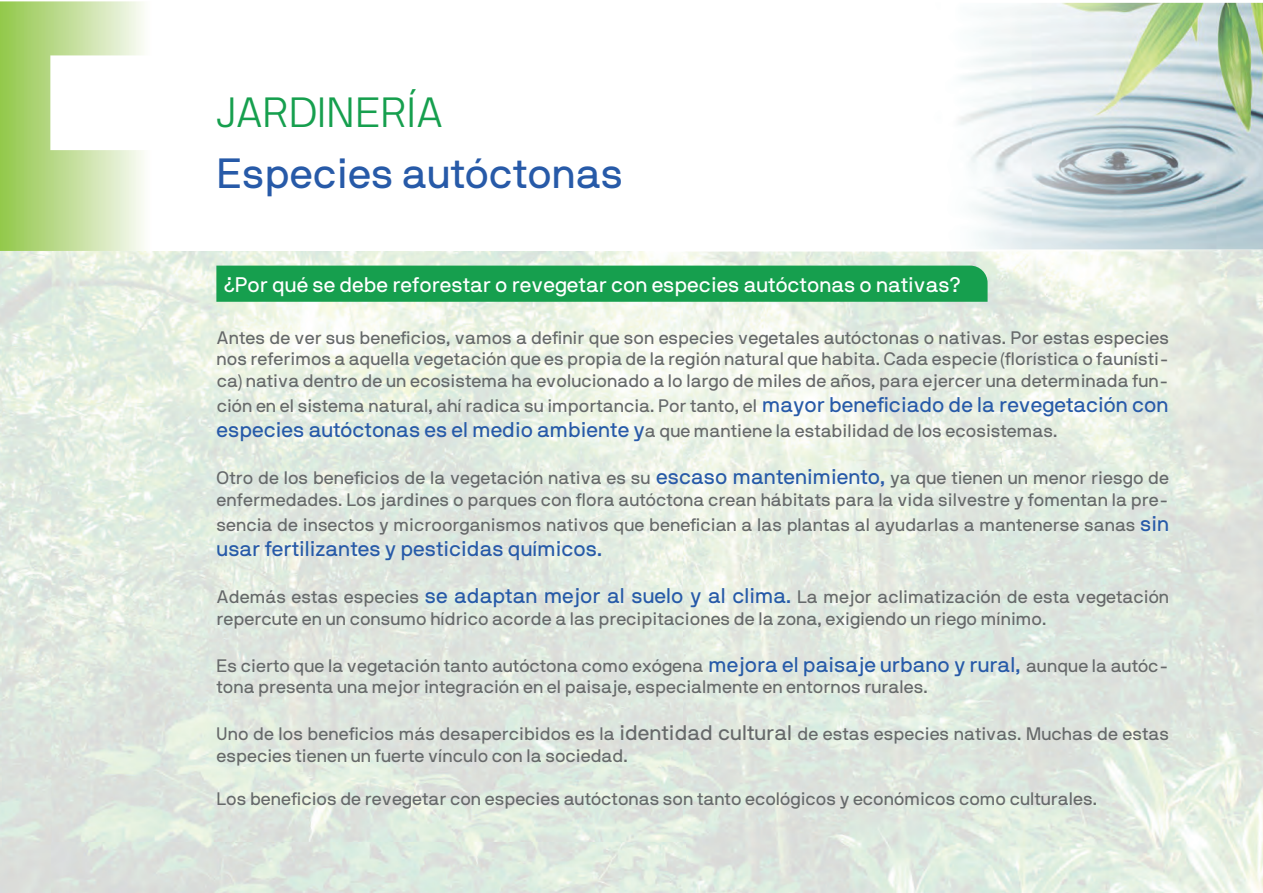
<style>
.page{position:relative;width:1263px;height:893px;background:#fff}
.page>*{position:absolute;margin:0;border:0;box-sizing:border-box;transform-origin:0 0}
.t1{font:42px "NB International Pro";color:#275aa8}
.t2{font:300 42px "NB International Pro";color:#169f4e}
.t3{font:21.15px "NB International Pro";color:#275aa8}
.t4{font:21px "NB International Pro";color:#fff}
.t5{font:18px/21.6px "NB International Pro";color:#66696a}
.s1{font-size:21.15px;color:#275aa8}
.s2{font-size:21px}
</style>
<div class="page">
<img style="left:0;top:251px;width:52px;height:642px">
<img style="left:52px;top:251px;width:632px;height:591px">
<img style="left:684px;top:252px;width:579px;height:641px">
<img style="left:665px;top:2px;width:598px;height:250px">
<div style="left:216px;top:266px;width:771px;height:36px;background:#169f4e"></div>
<div style="left:0;top:1px;width:817px;height:249px;background:#fff"></div>
<svg style="left:0;top:1px;width:144px;height:250px"></svg>
<svg style="left:63px;top:70px;width:21px;height:39px"></svg>
<svg style="left:121px;top:97px;width:23px;height:12px"></svg>
<h1 class="t2" style="left:217px;top:89px;width:228px">JARDINERÍA</h1>
<h1 class="t1" style="left:217px;top:150px;width:408px">Especies autóctonas</h1>
<p class="t4" style="left:224px;top:273px;width:738px">¿Por qué se debe reforestar o revegetar con especies autóctonas o nativas?</p>
<p class="t5" style="left:217px;top:327px;width:954px;text-align:justify">Antes de ver sus beneficios, vamos a definir que son especies vegetales autóctonas o nativas. Por estas especies nos referimos a aquella vegetación que es propia de la región natural que habita. Cada especie (florística o faunísti&shy;ca) nativa dentro de un ecosistema ha evolucionado a lo largo de miles de años, para ejercer una determinada fun-</p>
<p class="t5" style="left:217px;top:393px;width:953px;line-height:25.2px">ción en el sistema natural, ahí radica su importancia. Por tanto, el <span class="s1">mayor beneficiado de la revegetación con especies autóctonas es el medio ambiente y</span>a que mantiene la estabilidad de los ecosistemas.</p>
<p class="t5" style="left:217px;top:467px;width:954px">Otro de los beneficios de la vegetación nativa es su <span class="s1">escaso mantenimiento,</span> ya que tienen un menor riesgo de enfermedades. Los jardines o parques con flora autóctona crean hábitats para la vida silvestre y fomentan la pre-</p>
<p class="t5" style="left:216px;top:514px;width:954px">sencia de insectos y microorganismos nativos que benefician a las plantas al ayudarlas a mantenerse sanas <span class="s1">sin</span></p>
<p class="t3" style="left:217px;top:537px;width:387px">usar fertilizantes y pesticidas químicos.</p>
<p class="t5" style="left:217px;top:586px;width:954px">Además estas especies <span class="s1">se adaptan mejor al suelo y al clima.</span> La mejor aclimatización de esta vegetación repercute en un consumo hídrico acorde a las precipitaciones de la zona, exigiendo un riego mínimo.</p>
<p class="t5" style="left:217px;top:654px;width:954px">Es cierto que la vegetación tanto autóctona como exógena <span class="s1">mejora el paisaje urbano y rural,</span> aunque la autóc&shy;tona presenta una mejor integración en el paisaje, especialmente en entornos rurales.</p>
<p class="t5" style="left:217px;top:723px;width:954px">Uno de los beneficios más desapercibidos es la <span class="s2">identidad cultural</span> de estas especies nativas. Muchas de estas especies tienen un fuerte vínculo con la sociedad.</p>
<p class="t5" style="left:217px;top:788px;width:882px">Los beneficios de revegetar con especies autóctonas son tanto ecológicos y económicos como culturales.</p>
</div>
